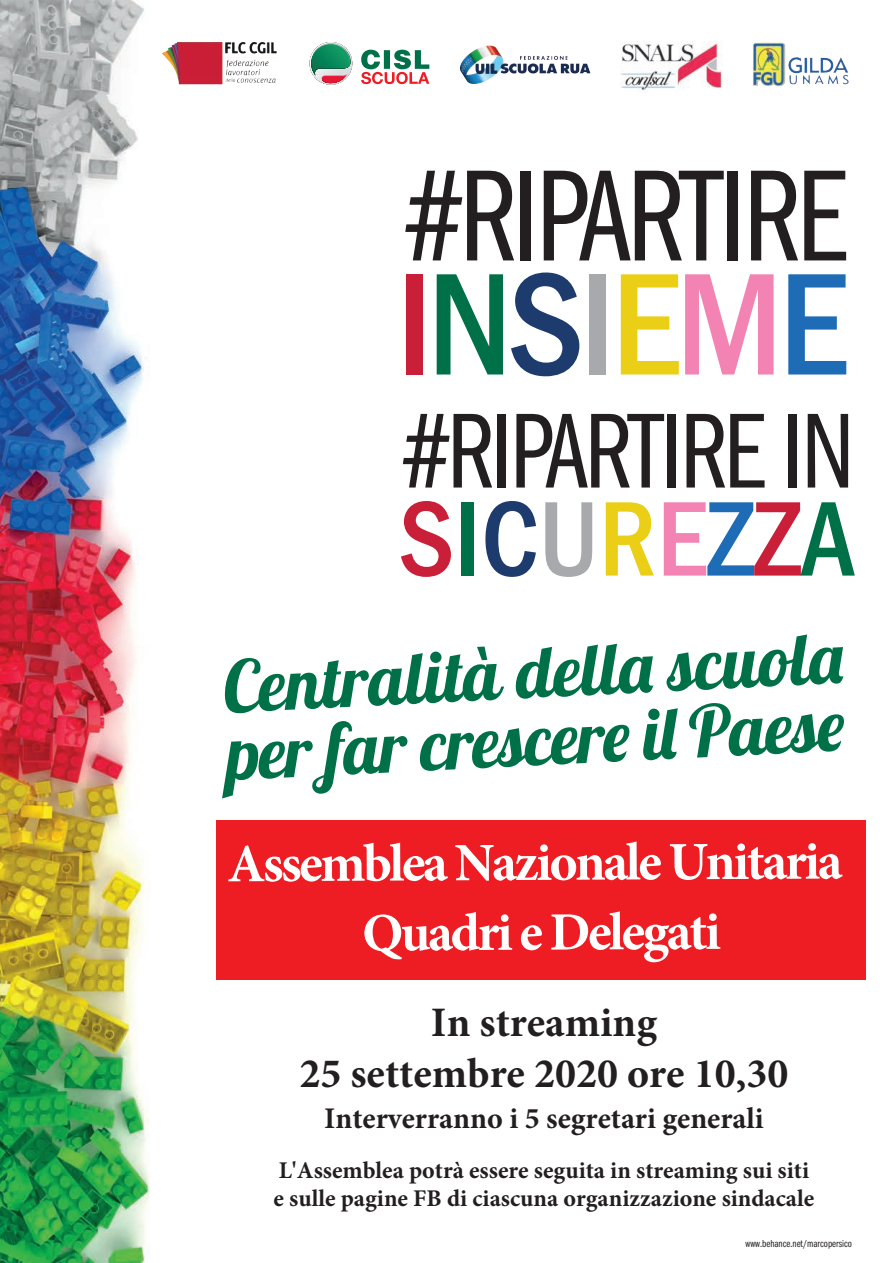
<style>
.page{position:relative;width:893px;height:1263px;background:#fff}
.page>*{position:absolute;margin:0;border:0;box-sizing:border-box;transform-origin:0 0}
.t1{font:500 condensed 150.15px "Franklin Gothic LT";letter-spacing:-.03em;color:#ca1f38}
.t2{font:134.55px "Franklin Gothic LT Book Cmpr";letter-spacing:-.03em;color:#231f20}
.t3{font:110.4px "Franklin Gothic LT Book Cmpr";letter-spacing:-.03em;color:#231f20}
.t4{font:500 condensed 109.8px "Franklin Gothic LT";color:#ca1f38}
.t5{font:71.55px/67.5px "Lobster 1.4";color:#007049}
.t6{font:700 54px/69.8px "Minion Pro";letter-spacing:-.055em;color:#fff;text-align:center}
.t7{font:700 42px/50.4px "Minion Pro";color:#231f20;text-align:center}
.t8{font:700 30px "Minion Pro";color:#231f20}
.t9{font:700 24px/28.5px "Minion Pro";color:#231f20}
.t10{font:10.5px "Franklin Gothic LT Book Cmpr";color:#231f20}
.s1{color:#007049}
.s2{color:#1d3b6d}
.s3{color:#a8a9ad}
.s4{color:#ebce16}
.s5{color:#f283b3}
.s6{color:#1e6cb5}
</style>
<div class="page">
<img style="left:0;top:0;width:337px;height:1263px">
<svg style="left:310px;top:42px;width:42px;height:43px"></svg>
<svg style="left:310px;top:42px;width:42px;height:42px"></svg>
<svg style="left:310px;top:43px;width:42px;height:41px"></svg>
<svg style="left:311px;top:43px;width:40px;height:41px;background:#76a490"></svg>
<svg style="left:361px;top:50px;width:68px;height:34px"></svg>
<img style="left:621px;top:41px;width:102px;height:49px">
<img style="left:162px;top:42px;width:115px;height:42px">
<img style="left:463px;top:45px;width:26px;height:15px">
<img style="left:753px;top:42px;width:95px;height:45px">
<div style="left:216px;top:820px;width:649px;height:159px;background:#ee1d23"></div>
<h2 class="t2" style="left:405px;top:142px;width:442px">#RIPARTIRE</h2>
<h1 class="t1" style="left:396px;top:240px;width:453px">I<span class="s1">N</span><span class="s2">S</span><span class="s3">I</span><span class="s4">E</span><span class="s5">M</span><span class="s6">E</span></h1>
<h3 class="t3" style="left:403px;top:391px;width:454px">#RIPARTIRE IN</h3>
<h3 class="t4" style="left:398px;top:477px;width:458px">S<span class="s1">I</span><span class="s2">C</span><span class="s3">U</span><span class="s4">R</span><span class="s5">E</span><span class="s6">Z</span>Z<span class="s1">A</span></h3>
<h3 class="t5" style="left:221px;top:653px;width:622px;rotate:-3deg">Centralità della scuola per far crescere il Paese</h3>
<h3 class="t6" style="left:227px;top:827px;width:617px">Assemblea Nazionale Unitaria<br>Quadri e Delegati</h3>
<h3 class="t7" style="left:299px;top:997px;width:490px">In streaming<br>25 settembre 2020 ore 10,30</h3>
<p class="t8" style="left:324px;top:1097px;width:441px">Interverranno i 5 segretari generali</p>
<p class="t9" style="left:274px;top:1156px;width:542px">L'Assemblea potrà essere seguita in streaming sui siti e sulle pagine FB di ciascuna organizzazione sindacale</p>
<p class="t10" style="left:745px;top:1237px;width:108px">www.behance.net/marcopersico</p>
</div>
